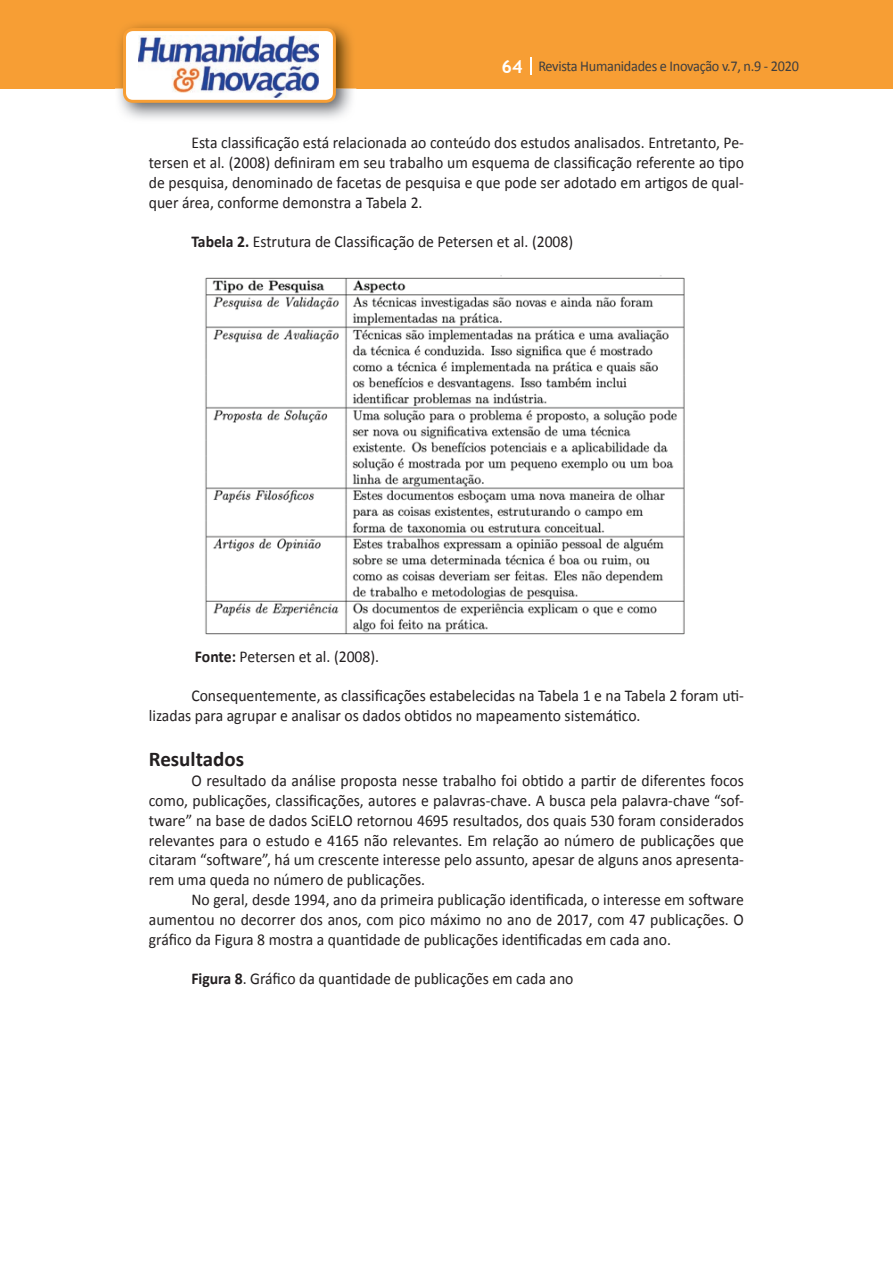
<style>
.page{position:relative;width:893px;height:1263px;background:#fff}
.page>*{position:absolute;margin:0;border:0;box-sizing:border-box;transform-origin:0 0}
.t1{font:700 21px "Calibri";color:#231f20}
.t2{font:16.5px/19.8px "Calibri";color:#231f20;text-align:justify;scale:.95 1}
.t3{font:15px "Calibri";letter-spacing:-.02em;color:#3e3e3f;scale:.95 1}
.s1{font-family:"Trebuchet MS";font-weight:700;font-size:18px;color:#fff}
.s2{font-weight:700}
</style>
<div class="page">
<div style="left:0;top:0;width:893px;height:88px;background:#f79e34"></div>
<svg style="left:530px;top:57px;width:2px;height:18px"></svg>
<img style="left:115px;top:24px;width:241px;height:95px">
<svg style="left:123px;top:28px;width:213px;height:75px"></svg>
<img style="left:205px;top:275px;width:480px;height:360px">
<p class="t3" style="left:501px;top:57px;width:315px"><span class="s1">64</span> Revista Humanidades e Inovação v.7, n.9 - 2020</p>
<p class="t2" style="left:149px;top:133px;width:628px;text-indent:43px">Esta classificação está relacionada ao conteúdo dos estudos analisados. Entretanto, Pe&shy;tersen et al. (2008) definiram em seu trabalho um esquema de classificação referente ao tipo de pesquisa, denominado de facetas de pesquisa e que pode ser adotado em artigos de qual&shy;quer área, conforme demonstra a Tabela 2.</p>
<p class="t2" style="left:191px;top:232px;width:404px"><span class="s2">Tabela 2.</span> Estrutura de Classificação de Petersen et al. (2008)</p>
<p class="t2" style="left:195px;top:646px;width:196px"><span class="s2">Fonte:</span> Petersen et al. (2008).</p>
<p class="t2" style="left:149px;top:686px;width:628px;text-indent:43px">Consequentemente, as classificações estabelecidas na Tabela 1 e na Tabela 2 foram uti&shy;lizadas para agrupar e analisar os dados obtidos no mapeamento sistemático.</p>
<p class="t1" style="left:149px;top:746px;width:97px">Resultados</p>
<p class="t2" style="left:149px;top:771px;width:628px;text-indent:43px">O resultado da análise proposta nesse trabalho foi obtido a partir de diferentes focos como, publicações, classificações, autores e palavras-chave. A busca pela palavra-chave “sof&shy;tware” na base de dados SciELO retornou 4695 resultados, dos quais 530 foram considerados relevantes para o estudo e 4165 não relevantes. Em relação ao número de publicações que citaram “software”, há um crescente interesse pelo assunto, apesar de alguns anos apresenta&shy;rem uma queda no número de publicações.</p>
<p class="t2" style="left:149px;top:889px;width:628px;text-indent:43px">No geral, desde 1994, ano da primeira publicação identificada, o interesse em software aumentou no decorrer dos anos, com pico máximo no ano de 2017, com 47 publicações. O gráfico da Figura 8 mostra a quantidade de publicações identificadas em cada ano.</p>
<p class="t2" style="left:191px;top:969px;width:404px"><span class="s2">Figura 8</span>. Gráfico da quantidade de publicações em cada ano</p>
</div>
